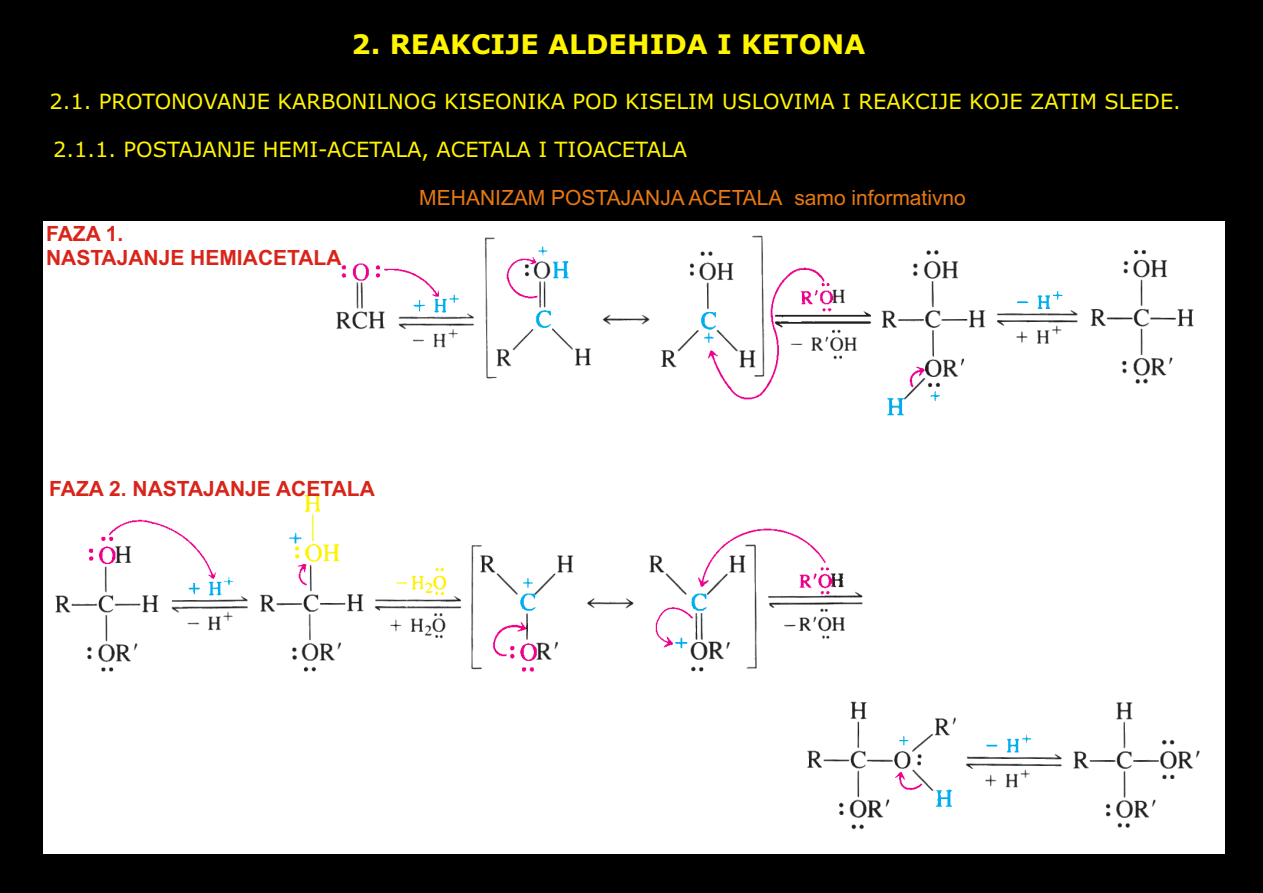
<style>
.page{position:relative;width:1263px;height:893px;background:#000}
.page>*{position:absolute;margin:0;border:0;box-sizing:border-box;transform-origin:0 0}
.t1{font:700 27px "Verdana";color:#fff500}
.t2{font:21px "Verdana";color:#fff500}
.t3{font:700 21px/23.4px "Arial";color:#d9241a}
.t4{font:21px "Arial";color:#e87812}
</style>
<div class="page">
<div style="left:43px;top:222px;width:1181px;height:631px;background:#fff"></div>
<p class="t1" style="left:352px;top:33px;width:515px">2. REAKCIJE ALDEHIDA I KETONA</p>
<p class="t2" style="left:50px;top:93px;width:1133px">2.1. PROTONOVANJE KARBONILNOG KISEONIKA POD KISELIM USLOVIMA I REAKCIJE KOJE ZATIM SLEDE.</p>
<p class="t2" style="left:53px;top:141px;width:636px">2.1.1. POSTAJANJE HEMI-ACETALA, ACETALA I TIOACETALA</p>
<p class="t3" style="left:46px;top:224px;width:297px">FAZA 1.<br>NASTAJANJE HEMIACETALA</p>
<p class="t4" style="left:419px;top:190px;width:548px">MEHANIZAM POSTAJANJA ACETALA samo informativno</p>
<p class="t3" style="left:49px;top:479px;width:327px">FAZA 2. NASTAJANJE ACETALA</p>
</div>
